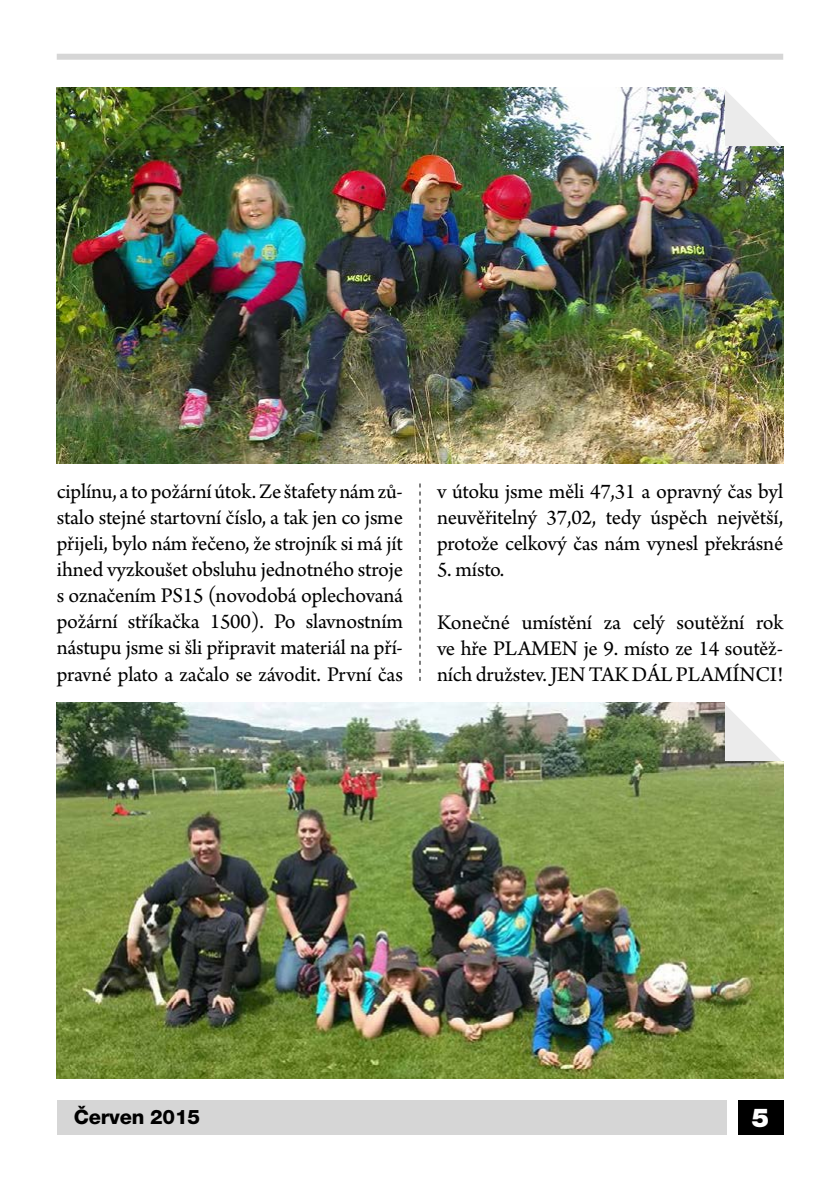
<style>
.page{position:relative;width:840px;height:1191px;background:#fff}
.page>*{position:absolute;margin:0;border:0;box-sizing:border-box;transform-origin:0 0}
.t1{font:900 26px "Helvetica Neue LT Pro";color:#fff}
.t2{font:22px/26px "Arno Pro";letter-spacing:-.01em;color:#000;text-align:justify}
.t3{font:800 20px "Helvetica Neue LT Pro";letter-spacing:-.01em;color:#000}
</style>
<div class="page">
<div style="left:57px;top:1100px;width:669px;height:34px;background:#d6d6d6"></div>
<div style="left:57px;top:54px;width:725px;height:6px;background:#d6d6d6"></div>
<svg style="left:419px;top:483px;width:1px;height:198px"></svg>
<div style="left:737px;top:1100px;width:45px;height:34px;background:#000"></div>
<img style="left:57px;top:88px;width:725px;height:375px">
<img style="left:57px;top:703px;width:725px;height:375px">
<div style="left:724px;top:86px;width:60px;height:60px;background:#fff"></div>
<svg style="left:724px;top:90px;width:57px;height:56px"></svg>
<div style="left:724px;top:701px;width:60px;height:60px;background:#fff"></div>
<svg style="left:724px;top:704px;width:57px;height:57px"></svg>
<p class="t2" style="left:57px;top:480px;width:347px">ciplínu, a to požární útok. Ze štafety nám zů&shy;stalo stejné startovní číslo, a tak jen co jsme přijeli, bylo nám řečeno, že strojník si má jít ihned vyzkoušet obsluhu jednotného stroje s označením PS15 (novodobá oplechovaná požární stříkačka 1500). Po slavnostním nástupu jsme si šli připravit materiál na pří&shy;pravné plato a začalo se závodit. První čas</p>
<p class="t2" style="left:437px;top:480px;width:347px">v útoku jsme měli 47,31 a opravný čas byl neuvěřitelný 37,02, tedy úspěch největší, protože celkový čas nám vynesl překrásné</p>
<p class="t2" style="left:437px;top:558px;width:69px">5. místo.</p>
<p class="t2" style="left:437px;top:610px;width:347px">Konečné umístění za celý soutěžní rok ve hře PLAMEN je 9. místo ze 14 soutěž&shy;ních družstev. JEN TAK DÁL PLAMÍNCI!</p>
<p class="t3" style="left:74px;top:1105px;width:128px">Červen 2015</p>
<p class="t1" style="left:751px;top:1101px;width:19px">5</p>
</div>
